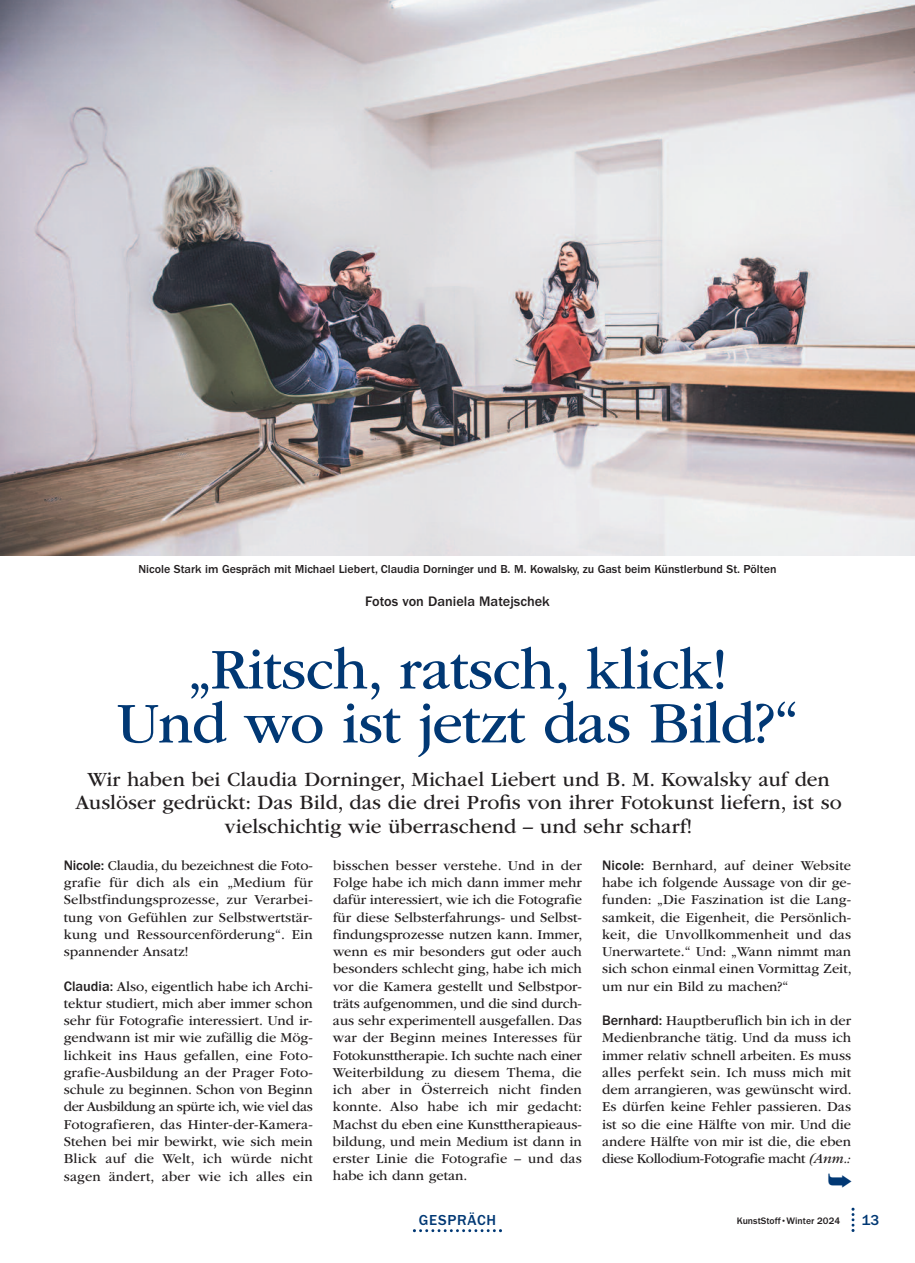
<style>
.page{position:relative;width:915px;height:1263px;background:#fff}
.page>*{position:absolute;margin:0;border:0;box-sizing:border-box;transform-origin:0 0}
.t1{font:60px/54px "ITC Garamond Std";letter-spacing:-.015em;color:#013874;text-align:center}
.t2{font:21px/23.2px "ITC Garamond Std";color:#231f20;text-align:center}
.t3{font:500 15px "ITC Franklin Gothic Std";letter-spacing:.05em;color:#013874}
.t4{font:14.25px/17.2px "ITC Garamond Std";color:#231f20;text-align:justify}
.t5{font:500 14.25px "ITC Franklin Gothic Std";color:#231f20}
.t6{font:500 12px "ITC Franklin Gothic Std";color:#231f20}
.t7{font:500 9.75px "ITC Franklin Gothic Std";color:#231f20}
.s1{font-family:"ITC Franklin Gothic Std";font-weight:500}
.s2{font-style:italic}
</style>
<div class="page">
<img style="left:0;top:0;width:914px;height:555px">
<svg style="left:413px;top:1229px;width:89px;height:3px"></svg>
<svg style="left:851px;top:1208px;width:3px;height:24px"></svg>
<p class="t6" style="left:138px;top:565px;width:639px">Nicole Stark im Gespräch mit Michael Liebert, Claudia Dorninger und B. M. Kowalsky, zu Gast beim Künstlerbund St. Pölten</p>
<p class="t5" style="left:365px;top:596px;width:186px">Fotos von Daniela Matejschek</p>
<h1 class="t1" style="left:116px;top:647px;width:683px">„Ritsch, ratsch, klick!<br>Und wo ist jetzt das Bild?“</h1>
<h2 class="t2" style="left:75px;top:770px;width:767px">Wir haben bei Claudia Dorninger, Michael Liebert und B. M. Kowalsky auf den<br>Auslöser gedrückt: Das Bild, das die drei Profis von ihrer Fotokunst liefern, ist so vielschichtig wie überraschend – und sehr scharf!</h2>
<p class="t4" style="left:64px;top:858px;width:250px"><span class="s1">Nicole:</span> Claudia, du bezeichnest die Foto&shy;grafie für dich als ein „Medium für Selbstfindungsprozesse, zur Verarbei&shy;tung von Gefühlen zur Selbstwertstär&shy;kung und Ressourcenförderung“. Ein spannender Ansatz!</p>
<p class="t4" style="left:64px;top:979px;width:250px"><span class="s1">Claudia:</span> Also, eigentlich habe ich Archi&shy;tektur studiert, mich aber immer schon sehr für Fotografie interessiert. Und ir&shy;gendwann ist mir wie zufällig die Mög&shy;lichkeit ins Haus gefallen, eine Foto&shy;grafie-Ausbildung an der Prager Foto&shy;schule zu beginnen. Schon von Beginn der Ausbildung an spürte ich, wie viel das Fotografieren, das Hinter-der-Kamera-Stehen bei mir bewirkt, wie sich mein Blick auf die Welt, ich würde nicht sagen ändert, aber wie ich alles ein</p>
<p class="t4" style="left:333px;top:858px;width:251px">bisschen besser verstehe. Und in der Folge habe ich mich dann immer mehr dafür interessiert, wie ich die Fotografie für diese Selbsterfahrungs- und Selbst&shy;findungsprozesse nutzen kann. Immer, wenn es mir besonders gut oder auch besonders schlecht ging, habe ich mich vor die Kamera gestellt und Selbstpor&shy;träts aufgenommen, und die sind durch&shy;aus sehr experimentell ausgefallen. Das war der Beginn meines Interesses für Fotokunsttherapie. Ich suchte nach einer Weiterbildung zu diesem Thema, die ich aber in Österreich nicht finden konnte. Also habe ich mir gedacht:<br>Machst du eben eine Kunsttherapieaus&shy;bildung, und mein Medium ist dann in erster Linie die Fotografie – und das habe ich dann getan.</p>
<p class="t3" style="left:418px;top:1215px;width:79px">GESPRÄCH</p>
<p class="t4" style="left:602px;top:858px;width:251px"><span class="s1">Nicole:</span> Bernhard, auf deiner Website habe ich folgende Aussage von dir ge&shy;funden: „Die Faszination ist die Lang&shy;samkeit, die Eigenheit, die Persönlich&shy;keit, die Unvollkommenheit und das Unerwartete.“ Und: „Wann nimmt man sich schon einmal einen Vormittag Zeit, um nur ein Bild zu machen?“</p>
<p class="t4" style="left:602px;top:1013px;width:251px"><span class="s1">Bernhard:</span> Hauptberuflich bin ich in der Medienbranche tätig. Und da muss ich immer relativ schnell arbeiten. Es muss alles perfekt sein. Ich muss mich mit dem arrangieren, was gewünscht wird.<br>Es dürfen keine Fehler passieren. Das ist so die eine Hälfte von mir. Und die andere Hälfte von mir ist die, die eben diese Kollodium-Fotografie macht <span class="s2">(Anm.:</span></p>
<p class="t7" style="left:736px;top:1217px;width:105px">KunstStoff•Winter 2024</p>
<p class="t3" style="left:861px;top:1215px;width:19px">13</p>
</div>
